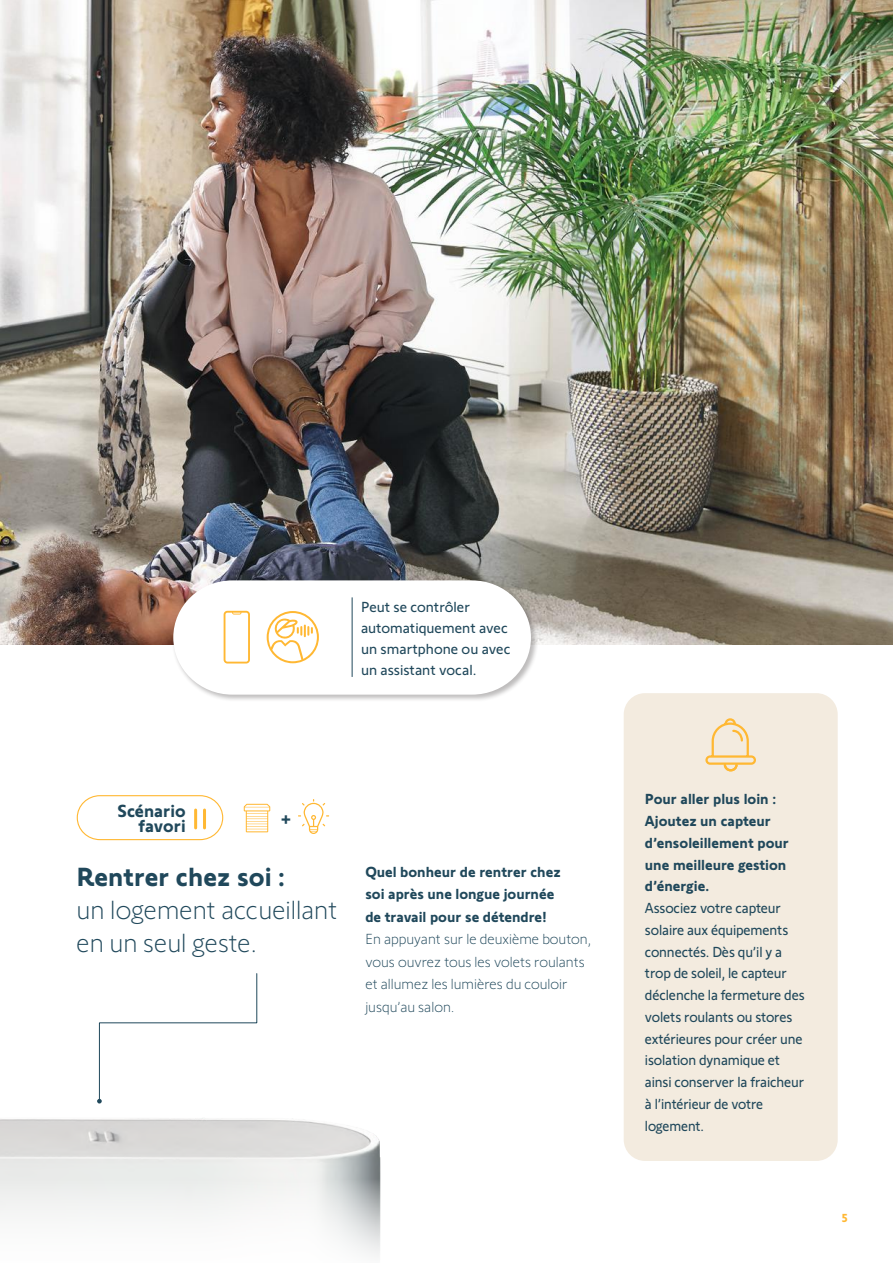
<style>
.page{position:relative;width:893px;height:1263px;background:#fff}
.page>*{position:absolute;margin:0;border:0;box-sizing:border-box;transform-origin:0 0}
.t1{font:300 27px/33px "Somfy Sans";color:#20485b}
.t2{font:700 27px "Somfy Sans";color:#20485b}
.t3{font:700 19.5px "Somfy Sans";color:#20485b}
.t4{font:700 18px/15px "Somfy Sans";color:#20485b;text-align:right}
.t5{font:15px/21.8px "Somfy Sans";letter-spacing:-.01em;color:#20485b;scale:.96 1}
.t6{font:700 15px/21.8px "Somfy Sans";color:#20485b}
.t7{font:300 15px/22.5px "Somfy Sans";color:#20485b}
.t8{font:15px/21px "Somfy Sans";letter-spacing:-.01em;color:#20485b}
.t9{font:700 12px "Somfy Sans";color:#ffb833}
</style>
<div class="page">
<img style="left:0;top:973px;width:381px;height:284px">
<img style="left:0;top:0;width:893px;height:645px">
<svg style="left:97px;top:973px;width:160px;height:130px"></svg>
<div style="left:624px;top:693px;width:214px;height:468px;background:#f3ebdf;border-radius:21px"></div>
<svg style="left:705px;top:718px;width:51px;height:54px"></svg>
<div style="left:172px;top:579px;width:366px;height:123px;background:#241f1f;opacity:.3"></div>
<svg style="left:76px;top:795px;width:148px;height:46px"></svg>
<hr style="left:194px;top:810px;width:3px;height:18px;background:#ffb833">
<hr style="left:203px;top:810px;width:3px;height:18px;background:#ffb833">
<svg style="left:244px;top:804px;width:26px;height:28px"></svg>
<svg style="left:298px;top:799px;width:31px;height:35px"></svg>
<svg style="left:173px;top:580px;width:358px;height:115px"></svg>
<p class="t8" style="left:361px;top:594px;width:151px">Peut se contrôler automatiquement avec un smartphone ou avec un assistant vocal.</p>
<p class="t4" style="left:117px;top:802px;width:70px">Scénario favori</p>
<h2 class="t3" style="left:281px;top:803px;width:11px">+</h2>
<h1 class="t2" style="left:77px;top:855px;width:210px">Rentrer chez soi :</h1>
<h1 class="t1" style="left:77px;top:891px;width:262px">un logement accueillant en un seul geste.</h1>
<p class="t6" style="left:365px;top:858px;width:197px;line-height:22.5px">Quel bonheur de rentrer chez soi après une longue journée de travail pour se détendre!</p>
<p class="t7" style="left:365px;top:926px;width:228px">En appuyant sur le deuxième bouton, vous ouvrez tous les volets roulants et allumez les lumières du couloir jusqu’au salon.</p>
<p class="t6" style="left:645px;top:787px;width:145px">Pour aller plus loin :<br>Ajoutez un capteur d’ensoleillement pour une meilleure gestion d’énergie.</p>
<p class="t5" style="left:645px;top:895px;width:168px">Associez votre capteur solaire aux équipements connectés. Dès qu’il y a trop de soleil, le capteur déclenche la fermeture des volets roulants ou stores extérieures pour créer une isolation dynamique et ainsi conserver la fraicheur à l’intérieur de votre logement.</p>
<p class="t9" style="left:842px;top:1208px;width:7px">5</p>
</div>
